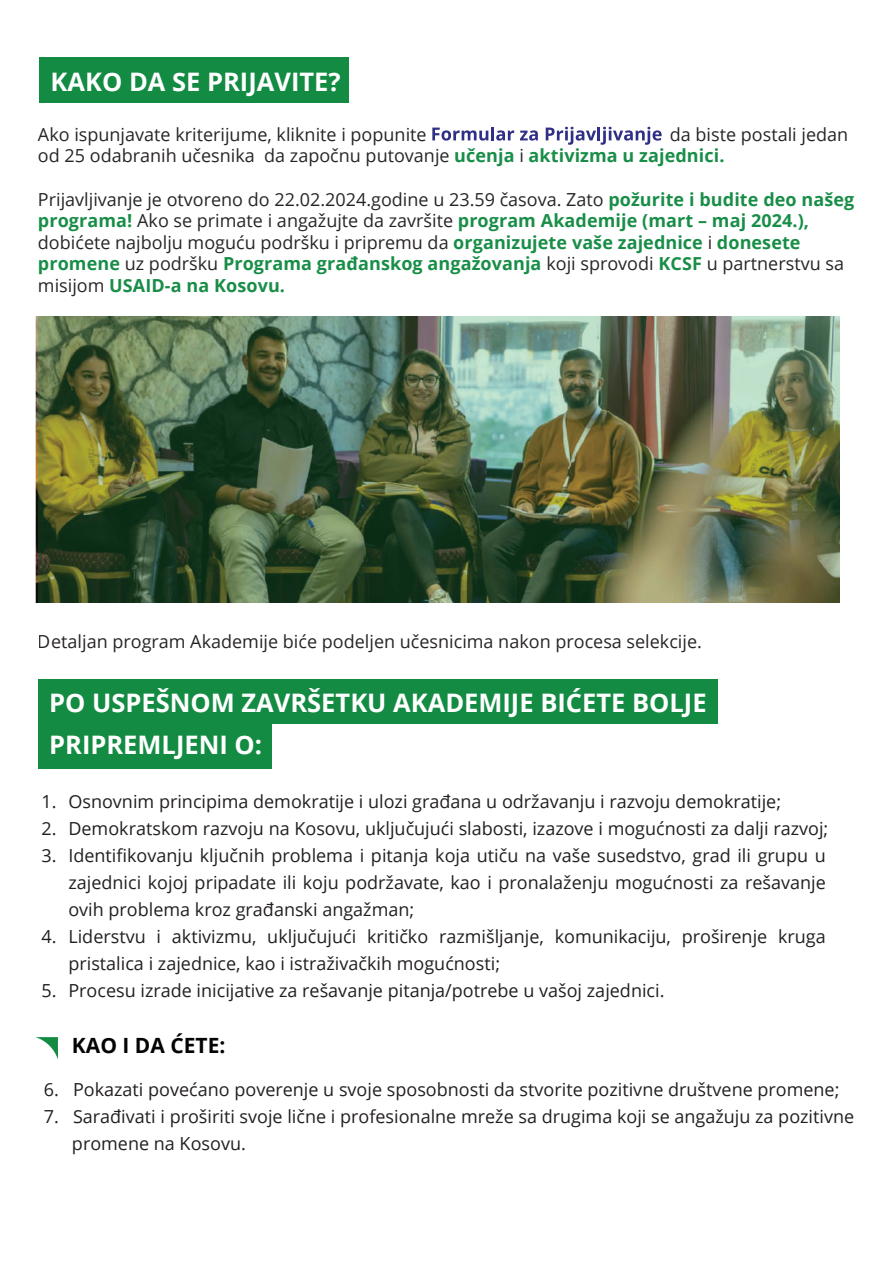
<style>
.page{position:relative;width:893px;height:1263px;background:#fff}
.page>*{position:absolute;margin:0;border:0;box-sizing:border-box;transform-origin:0 0}
.t1{font:700 25.5px/42px "Open Sans";color:#fff}
.t2{font:700 21px "Open Sans";color:#040503}
.t3{font:18px/21.6px "Open Sans";color:#231f20}
.s1{font-weight:700;color:#138b43}
</style>
<div class="page">
<div style="left:39px;top:725px;width:233px;height:44px;background:#138b43"></div>
<div style="left:39px;top:679px;width:679px;height:44px;background:#138b43"></div>
<svg style="left:35px;top:1037px;width:23px;height:23px"></svg>
<div style="left:39px;top:58px;width:309px;height:45px;background:#138b43"></div>
<img style="left:38px;top:317px;width:801px;height:286px">
<svg style="left:432px;top:127px;width:82px;height:14px"></svg>
<svg style="left:520px;top:130px;width:18px;height:11px"></svg>
<svg style="left:546px;top:127px;width:116px;height:18px"></svg>
<h1 class="t1" style="left:51px;top:60px;width:291px">KAKO DA SE PRIJAVITE?</h1>
<p class="t3" style="left:38px;top:123px;width:390px">Ako ispunjavate kriterijume, kliknite i popunite</p>
<p class="t3" style="left:38px;top:123px;width:812px;text-indent:632px">da biste postali jedan od 25 odabranih učesnika da započnu putovanje <span class="s1">učenja</span> i <span class="s1">aktivizma u zajednici.</span></p>
<p class="t3" style="left:38px;top:188px;width:818px">Prijavljivanje je otvoreno do 22.02.2024.godine u 23.59 časova. Zato <span class="s1">požurite i budite deo našeg programa!</span> Ako se primate i angažujte da završite <span class="s1">program Akademije (mart – maj 2024.), </span>dobićete najbolju moguću podršku i pripremu da <span class="s1">organizujete vaše zajednice</span> i <span class="s1">donesete promene</span> uz podršku <span class="s1">Programa građanskog angažovanja</span> koji sprovodi <span class="s1">KCSF</span> u partnerstvu sa misijom <span class="s1">USAID-a na Kosovu.</span></p>
<p class="t3" style="left:38px;top:630px;width:665px">Detaljan program Akademije biće podeljen učesnicima nakon procesa selekcije.</p>
<h1 class="t1" style="left:49px;top:681px;width:659px">PO USPEŠNOM ZAVRŠETKU AKADEMIJE BIĆETE BOLJE<br>PRIPREMLJENI O:</h1>
<p class="t3" style="left:41px;top:790px;width:741px">1. Osnovnim principima demokratije i ulozi građana u održavanju i razvoju demokratije;</p>
<p class="t3" style="left:41px;top:817px;width:788px">2. Demokratskom razvoju na Kosovu, uključujući slabosti, izazove i mogućnosti za dalji razvoj;</p>
<p class="t3" style="left:68px;top:841px;width:759px;line-height:27px;text-align:justify;text-indent:-27px">3. Identifikovanju ključnih problema i pitanja koja utiču na vaše susedstvo, grad ili grupu u zajednici kojoj pripadate ili koju podržavate, kao i pronalaženju mogućnosti za rešavanje ovih problema kroz građanski angažman;</p>
<p class="t3" style="left:68px;top:922px;width:759px;line-height:27px;text-indent:-27px">4. Liderstvu i aktivizmu, uključujući kritičko razmišljanje, komunikaciju, proširenje kruga pristalica i zajednice, kao i istraživačkih mogućnosti;</p>
<p class="t3" style="left:41px;top:979px;width:625px">5. Procesu izrade inicijative za rešavanje pitanja/potrebe u vašoj zajednici.</p>
<p class="t2" style="left:72px;top:1030px;width:155px">KAO I DA ĆETE:</p>
<p class="t3" style="left:44px;top:1078px;width:797px">6. Pokazati povećano poverenje u svoje sposobnosti da stvorite pozitivne društvene promene;</p>
<p class="t3" style="left:72px;top:1102px;width:784px;line-height:27px;text-indent:-28px">7. Sarađivati i proširiti svoje lične i profesionalne mreže sa drugima koji se angažuju za pozitivne promene na Kosovu.</p>
</div>
